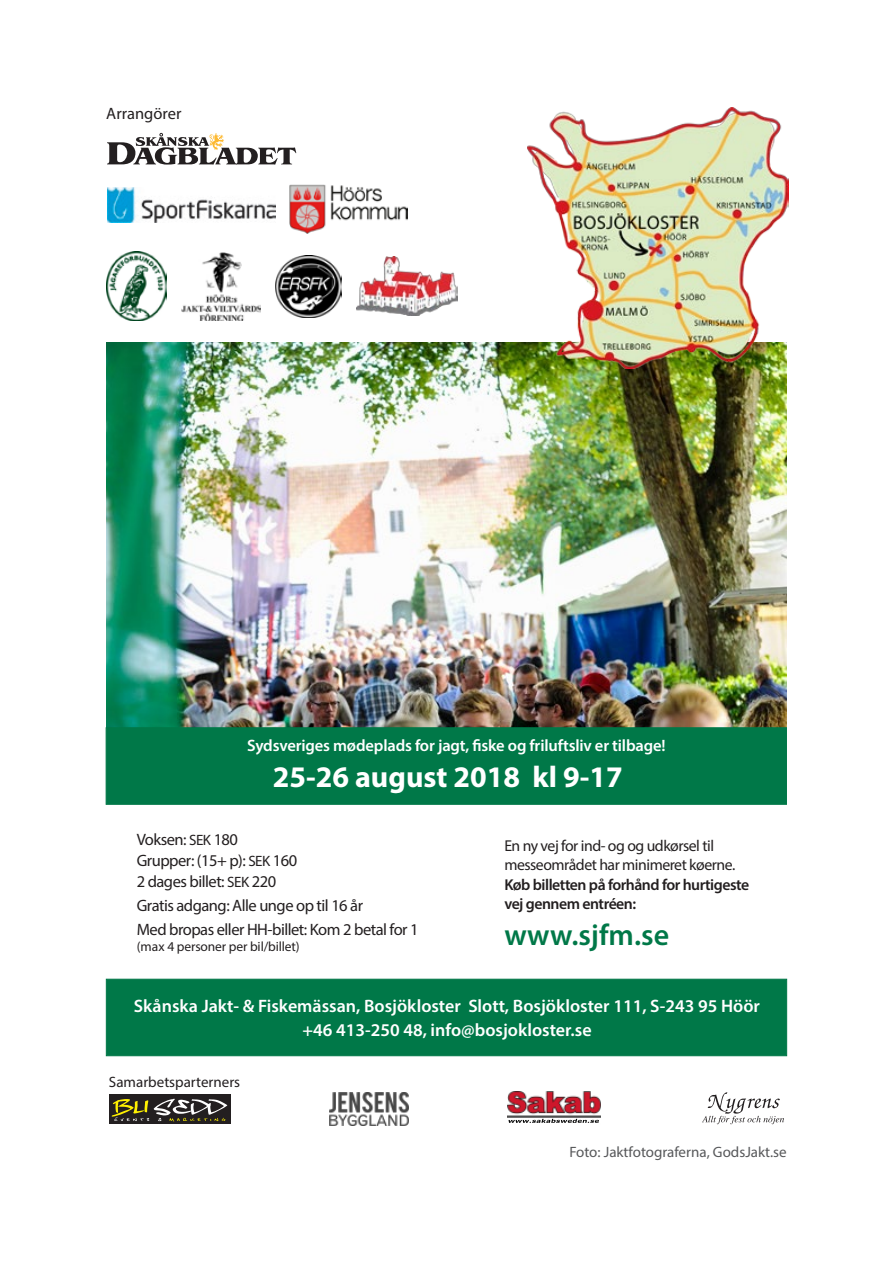
<style>
.page{position:relative;width:893px;height:1263px;background:#fff}
.page>*{position:absolute;margin:0;border:0;box-sizing:border-box;transform-origin:0 0}
.t1{font:700 30px "Myriad Pro";color:#fff}
.t2{font:600 30px "Myriad Pro";color:#007848}
.t3{font:600 18px/24px "Myriad Pro";color:#fff;text-align:center}
.t4{font:16.5px/21px "Myriad Pro";letter-spacing:-.03em;color:#231f20}
.t5{font:600 16.5px "Myriad Pro";letter-spacing:-.01em;color:#fff}
.t6{font:16.5px "Myriad Pro";color:#231f20}
.t7{font:15.75px/19.5px "Myriad Pro";letter-spacing:-.03em;color:#231f20}
.t8{font:600 15.75px/19.5px "Myriad Pro";letter-spacing:-.03em;color:#231f20}
.t9{font:15px "Myriad Pro";color:#57585a}
.t10{font:15px "Myriad Pro";color:#231f20}
.t11{font:13.5px "Myriad Pro";letter-spacing:-.01em;color:#231f20}
.s1{font-size:15px}
</style>
<div class="page">
<img style="left:106px;top:252px;width:60px;height:68px">
<img style="left:107px;top:187px;width:169px;height:36px">
<svg style="left:107px;top:133px;width:189px;height:32px"></svg>
<img style="left:356px;top:256px;width:102px;height:60px">
<img style="left:182px;top:253px;width:79px;height:67px">
<img style="left:290px;top:185px;width:117px;height:49px">
<img style="left:107px;top:343px;width:679px;height:384px">
<img style="left:275px;top:256px;width:67px;height:61px">
<div style="left:109px;top:1094px;width:121px;height:30px;background:#231f20"></div>
<svg style="left:112px;top:1099px;width:115px;height:22px"></svg>
<img style="left:330px;top:1092px;width:78px;height:34px">
<img style="left:508px;top:1092px;width:92px;height:31px">
<img style="left:541px;top:1119px;width:58px;height:4px">
<svg style="left:702px;top:1092px;width:82px;height:32px"></svg>
<img style="left:528px;top:107px;width:261px;height:261px">
<div style="left:106px;top:727px;width:681px;height:77px;background:#007848;border:1px solid #007848"></div>
<div style="left:106px;top:979px;width:681px;height:77px;background:#007848;border:1px solid #007848"></div>
<p class="t6" style="left:106px;top:103px;width:77px">Arrangörer</p>
<p class="t5" style="left:247px;top:734px;width:420px">Sydsveriges mødeplads for jagt, fiske og friluftsliv er tilbage!</p>
<h1 class="t1" style="left:273px;top:757px;width:352px">25-26 august 2018 kl 9-17</h1>
<p class="t4" style="left:137px;top:828px;width:162px">Voksen: <span class="s1">SEK</span> 180<br>Grupper: (15+ p): <span class="s1">SEK</span> 160<br>2 dages billet: <span class="s1">SEK</span> 220</p>
<p class="t4" style="left:137px;top:893px;width:283px;line-height:24px">Gratis adgang: Alle unge op til 16 år<br>Med bropas eller HH-billet: Kom 2 betal for 1</p>
<p class="t11" style="left:137px;top:938px;width:164px">(max 4 personer per bil/billet)</p>
<p class="t7" style="left:504px;top:835px;width:232px">En ny vej for ind- og og udkørsel til messeområdet har minimeret køerne.</p>
<p class="t8" style="left:504px;top:874px;width:246px">Køb billetten på forhånd for hurtigeste vej gennem entréen:</p>
<h1 class="t2" style="left:504px;top:916px;width:166px">www.sjfm.se</h1>
<p class="t3" style="left:134px;top:994px;width:627px">Skånska Jakt- &amp; Fiskemässan, Bosjökloster Slott, Bosjökloster 111, S-243 95 Höör +46 413-250 48, info@bosjokloster.se</p>
<p class="t10" style="left:109px;top:1072px;width:133px">Samarbetsparterners</p>
<p class="t9" style="left:569px;top:1142px;width:219px">Foto: Jaktfotograferna, GodsJakt.se</p>
</div>
